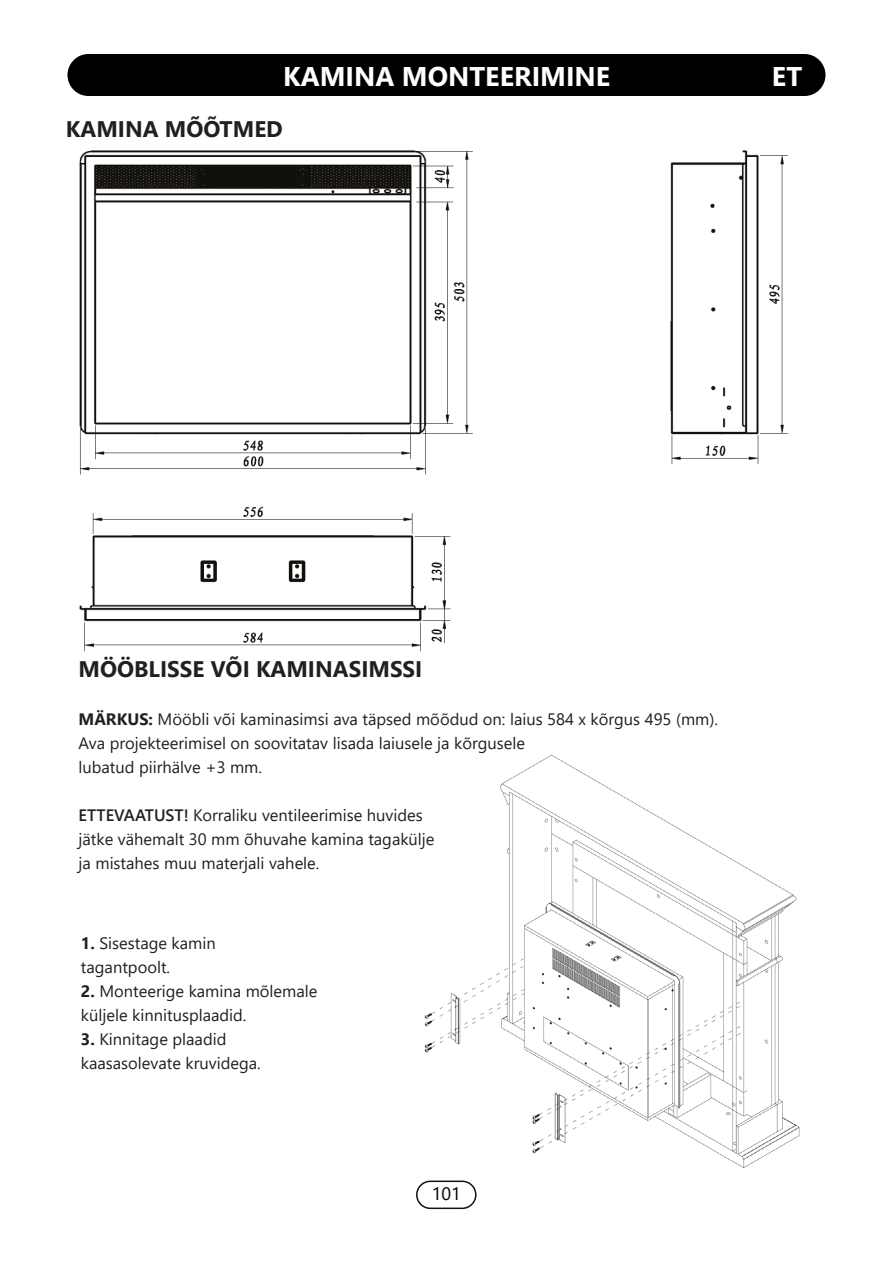
<style>
.page{position:relative;width:893px;height:1263px;background:#fff}
.page>*{position:absolute;margin:0;border:0;box-sizing:border-box;transform-origin:0 0}
.t1{font:700 27px "Segoe UI";color:#fff}
.t2{font:700 22.5px "Segoe UI";color:#231f20}
.t3{font:18px "Segoe UI";color:#000}
.t4{font:16.5px/24px "Segoe UI";color:#231f20}
.s1{font-weight:700}
.s2{font-weight:600}
</style>
<div class="page">
<div style="left:416px;top:1180px;width:61px;height:29px;border:2px solid #12110c;border-radius:14px"></div>
<img style="left:424px;top:754px;width:376px;height:414px">
<div style="left:67px;top:54px;width:758px;height:42px;background:#000;border-radius:21px"></div>
<img style="left:79px;top:150px;width:709px;height:502px">
<h1 class="t1" style="left:283px;top:51px;width:329px">KAMINA MONTEERIMINE</h1>
<h2 class="t2" style="left:66px;top:107px;width:218px">KAMINA MÕÕTMED</h2>
<h1 class="t1" style="left:772px;top:51px;width:32px">ET</h1>
<h2 class="t2" style="left:79px;top:648px;width:345px">MÖÖBLISSE VÕI KAMINASIMSSI</h2>
<p class="t4" style="left:79px;top:706px;width:641px"><span class="s1">MÄRKUS:</span> Mööbli või kaminasimsi ava täpsed mõõdud on: laius 584 x kõrgus 495 (mm).<br>Ava projekteerimisel on soovitatav lisada laiusele ja kõrgusele<br>lubatud piirhälve +3 mm.</p>
<p class="t4" style="left:79px;top:802px;width:358px"><span class="s2">ETTEVAATUST!</span> Korraliku ventileerimise huvides jätke vähemalt 30 mm õhuvahe kamina tagakülje ja mistahes muu materjali vahele.</p>
<p class="t4" style="left:81px;top:929px;width:136px"><span class="s1">1.</span> Sisestage kamin tagantpoolt.</p>
<p class="t4" style="left:81px;top:977px;width:238px"><span class="s1">2.</span> Monteerige kamina mõlemale küljele kinnitusplaadid.</p>
<p class="t4" style="left:81px;top:1025px;width:181px"><span class="s1">3.</span> Kinnitage plaadid kaasasolevate kruvidega.</p>
<p class="t3" style="left:432px;top:1177px;width:31px">101</p>
</div>
